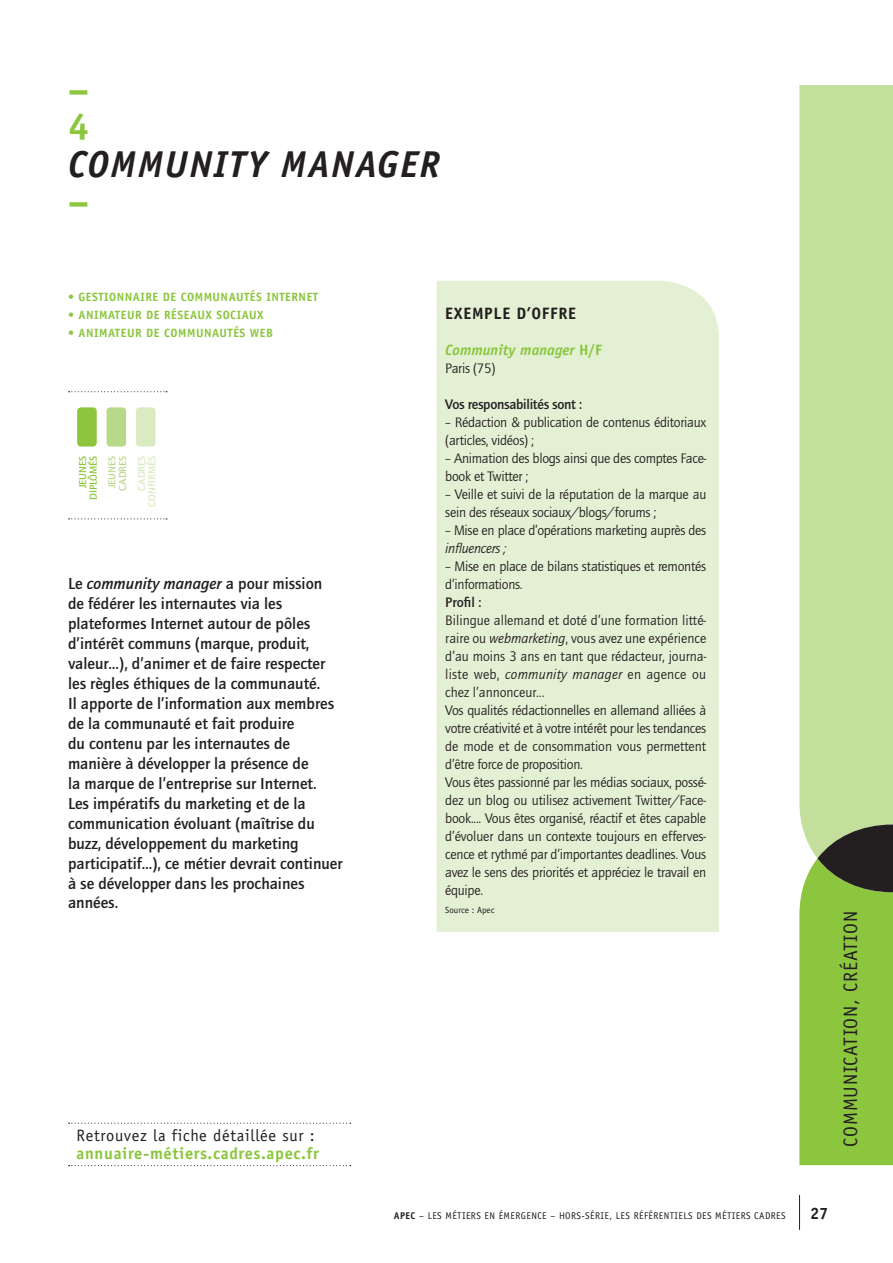
<style>
.page{position:relative;width:893px;height:1263px;background:#fff}
.page>*{position:absolute;margin:0;border:0;box-sizing:border-box;transform-origin:0 0}
.t1{font:italic 700 37.5px "Officina Sans";letter-spacing:.04em;color:#231f20}
.t2{font:700 37.5px/37.5px "Officina Sans";color:#8bc63e}
.t3{font:19.5px "Officina Sans";color:#231f20}
.t4{font:700 16.5px/20px "Quay Itc T";color:#231f20}
.t5{font:700 16.5px "Officina Sans";letter-spacing:.04em;color:#8bc63e}
.t6{font:16.5px "Officina Sans";letter-spacing:.04em;color:#231f20}
.t7{font:700 16.5px "Officina Sans";color:#231f20}
.t8{font:italic 700 15px "Officina Sans";color:#8bc63e}
.t9{font:14.25px/18px "Quay Itc T";letter-spacing:-.02em;color:#231f20}
.t10{font:700 14.25px "Quay Itc T";letter-spacing:-.02em;color:#231f20}
.t11{font:italic 14.25px "Quay Itc T";letter-spacing:-.02em;color:#231f20}
.t12{font:700 12px "Officina Sans";letter-spacing:.04em;color:#8bc63e}
.t13{font:700 10.5px/10.5px "Quay Itc T";color:#daeac1;text-align:right}
.t14{font:700 10.5px/10.5px "Quay Itc T";color:#8bc63e;text-align:right}
.t15{font:700 10.5px/10.5px "Quay Itc T";color:#b8d989}
.t16{font:9.75px "Officina Sans";letter-spacing:.04em;color:#231f20}
.t17{font:9px "Officina Sans";color:#231f20}
.s1{font-style:italic}
.s2{font-style:normal}
.s3{font-weight:700}
</style>
<div class="page">
<hr style="left:799px;top:1195px;width:1px;height:35px;background:#231f20">
<svg style="left:69px;top:1123px;width:282px;height:1px"></svg>
<svg style="left:69px;top:1165px;width:282px;height:1px"></svg>
<div style="left:437px;top:281px;width:282px;height:651px;background:#e4f0d4"></div>
<div style="left:799px;top:85px;width:94px;height:739px;background:#c4df9b"></div>
<svg style="left:799px;top:824px;width:94px;height:341px;background:#84b543"></svg>
<div style="left:77px;top:407px;width:20px;height:40px;background:#8bc63e;border-radius:4px"></div>
<div style="left:107px;top:407px;width:19px;height:40px;background:#b8d989;border-radius:4px"></div>
<div style="left:136px;top:407px;width:20px;height:40px;background:#daeac1;border-radius:4px"></div>
<svg style="left:69px;top:391px;width:98px;height:1px"></svg>
<svg style="left:69px;top:518px;width:98px;height:1px"></svg>
<h1 class="t2" style="left:68px;top:70px;width:22px">–<br>4</h1>
<h1 class="t1" style="left:68px;top:141px;width:373px">Community manager</h1>
<h1 class="t2" style="left:68px;top:182px;width:22px">–</h1>
<p class="t12" style="left:68px;top:289px;width:252px">• G ESTIONNAIRE DE COMMUNAUTÉS INTERNET</p>
<p class="t12" style="left:68px;top:307px;width:197px">• ANIMATEUR DE RÉSEAUX SOCIAUX</p>
<p class="t12" style="left:68px;top:325px;width:207px">• ANIMATEUR DE COMMUNAUTÉS WEB</p>
<p class="t14" style="left:77px;top:500px;width:45px;rotate:-90deg">jeunes diplômés</p>
<p class="t15" style="left:107px;top:491px;width:36px;rotate:-90deg">jeunes cadres</p>
<p class="t13" style="left:136px;top:507px;width:52px;rotate:-90deg">cadres confirmés</p>
<p class="t4" style="left:68px;top:573px;width:276px">Le <span class="s1">community manager</span> a pour mission de fédérer les internautes via les plateformes Internet autour de pôles d’intérêt communs (marque, produit, valeur…), d’animer et de faire respecter les règles éthiques de la communauté.<br>Il apporte de l’information aux membres de la communauté et fait produire<br>du contenu par les internautes de manière à développer la présence de<br>la marque de l’entreprise sur Internet.<br>Les impératifs du marketing et de la communication évoluant (maîtrise du buzz, développement du marketing participatif…), ce métier devrait continuer à se développer dans les prochaines années.</p>
<p class="t6" style="left:77px;top:1125px;width:240px">Retrouvez la fiche détaillée sur :</p>
<p class="t5" style="left:77px;top:1143px;width:244px">ANNUAIRE-MÉTIERS.CADRES.APEC.FR</p>
<p class="t7" style="left:445px;top:303px;width:11px">EXEMPLE</p>
<p class="t7" style="left:517px;top:303px;width:35px">D’OFFRE</p>
<p class="t8" style="left:445px;top:341px;width:158px">Community manager <span class="s2">H/F</span></p>
<p class="t9" style="left:445px;top:359px;width:52px">Paris (75)</p>
<p class="t10" style="left:445px;top:396px;width:138px">Vos responsabilités sont :</p>
<p class="t9" style="left:445px;top:413px;width:263px">– Rédaction &amp; publication de contenus éditoriaux (articles, vidéos) ;</p>
<p class="t9" style="left:445px;top:449px;width:262px">– Animation des blogs ainsi que des comptes Face&shy;book et Twitter ;</p>
<p class="t9" style="left:445px;top:485px;width:263px">– Veille et suivi de la réputation de la marque au sein des réseaux sociaux/blogs/forums ;</p>
<p class="t9" style="left:445px;top:521px;width:262px">– Mise en place d’opérations marketing auprès des</p>
<p class="t11" style="left:445px;top:540px;width:63px">influencers ;</p>
<p class="t9" style="left:445px;top:557px;width:262px">– Mise en place de bilans statistiques et remontés d’informations.</p>
<p class="t10" style="left:445px;top:594px;width:38px">Profil :</p>
<p class="t9" style="left:445px;top:611px;width:263px">Bilingue allemand et doté d’une formation litté&shy;raire ou <span class="s1">webmarketing</span>, vous avez une expérience d’au moins 3 ans en tant que rédacteur, journa&shy;liste web, <span class="s1">community manager</span> en agence ou chez l’annonceur...<br>Vos qualités rédactionnelles en allemand alliées à votre créativité et à votre intérêt pour les tendances de mode et de consommation vous permettent d’être force de proposition.<br>Vous êtes passionné par les médias sociaux, possé&shy;dez un blog ou utilisez activement Twitter/Face&shy;book.... Vous êtes organisé, réactif et êtes capable d’évoluer dans un contexte toujours en efferves&shy;cence et rythmé par d’importantes deadlines. Vous avez le sens des priorités et appréciez le travail en équipe.</p>
<p class="t17" style="left:445px;top:905px;width:51px">Source : Apec</p>
<h2 class="t3" style="left:839px;top:1147px;width:235px;rotate:-90deg">communication, création</h2>
<p class="t16" style="left:394px;top:1210px;width:261px"><span class="s3">APEC</span> – LES MÉTIERS EN ÉMERGENCE – HORS-SÉRIE, LES Référentiel</p>
<p class="t16" style="left:688px;top:1210px;width:33px">S des métiers</p>
<p class="t16" style="left:754px;top:1210px;width:23px">cadres</p>
<p class="t7" style="left:810px;top:1203px;width:20px">27</p>
</div>
